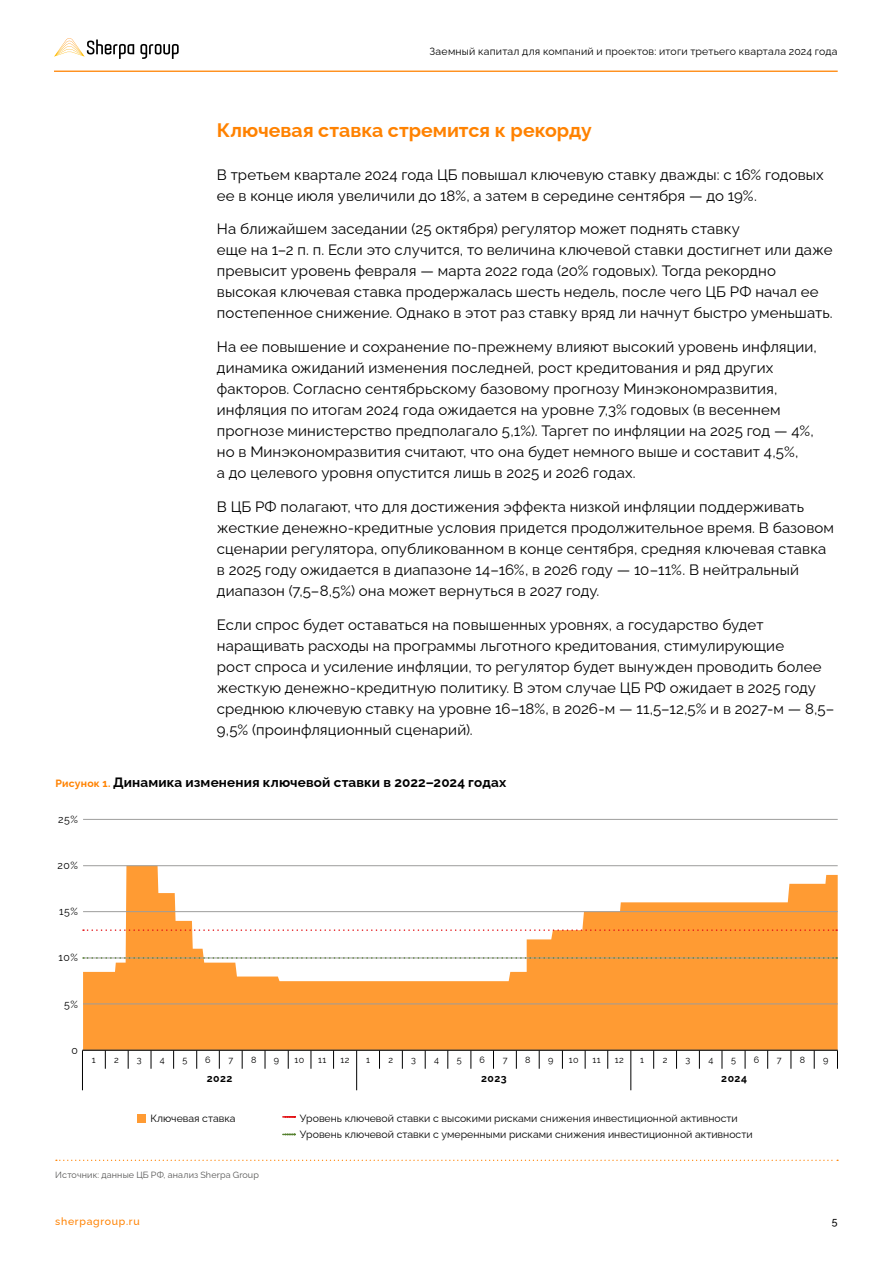
<style>
.page{position:relative;width:893px;height:1263px;background:#fff}
.page>*{position:absolute;margin:0;border:0;box-sizing:border-box;transform-origin:0 0}
.t1{font:700 19.5px "Raleway";color:#ff8200}
.t2{font:15px/21px "Raleway";letter-spacing:.01em;color:#000}
.t3{font:700 13.5px "Raleway";letter-spacing:.01em;color:#000}
.t4{font:10.5px/16.5px "Raleway";color:#000}
.t5{font:10.5px "Raleway";letter-spacing:.02em;color:#000}
.t6{font:500 10.5px "Raleway";letter-spacing:.07em;color:#ff8200}
.t7{font:700 10.5px "Raleway";letter-spacing:.05em;color:#000}
.t8{font:500 10.5px "Raleway";color:#000}
.t9{font:9px "Raleway";letter-spacing:.05em;color:#000}
.t10{font:9px "Raleway";letter-spacing:.015em;color:#575756}
.s1{font-size:10.5px;color:#ff8200}
</style>
<div class="page">
<hr style="left:54px;top:71px;width:784px;height:1px;background:#ff8200">
<svg style="left:54px;top:38px;width:125px;height:21px"></svg>
<svg style="left:83px;top:866px;width:755px;height:184px;fill:#ff9b33"></svg>
<hr style="left:83px;top:819px;width:755px;height:1px;background:#9d9d9c">
<hr style="left:83px;top:865px;width:755px;height:1px;background:#9d9d9c">
<hr style="left:83px;top:911px;width:755px;height:1px;background:#9d9d9c">
<hr style="left:83px;top:958px;width:755px;height:1px;background:#9d9d9c">
<hr style="left:83px;top:1004px;width:755px;height:1px;background:#9d9d9c">
<svg style="left:56px;top:1160px;width:782px;height:1px"></svg>
<div style="left:137px;top:1114px;width:9px;height:9px;background:#ff9b33"></div>
<svg style="left:283px;top:1116px;width:12px;height:1px"></svg>
<svg style="left:283px;top:1134px;width:12px;height:1px"></svg>
<hr style="left:82px;top:1050px;width:1px;height:40px;background:#000">
<hr style="left:356px;top:1050px;width:1px;height:40px;background:#000">
<svg style="left:105px;top:1051px;width:1px;height:18px"></svg>
<svg style="left:379px;top:1051px;width:1px;height:18px"></svg>
<svg style="left:128px;top:1051px;width:1px;height:18px"></svg>
<svg style="left:402px;top:1051px;width:1px;height:18px"></svg>
<svg style="left:151px;top:1051px;width:1px;height:18px"></svg>
<svg style="left:425px;top:1051px;width:1px;height:18px"></svg>
<svg style="left:173px;top:1051px;width:1px;height:18px"></svg>
<svg style="left:448px;top:1051px;width:1px;height:18px"></svg>
<svg style="left:196px;top:1051px;width:1px;height:18px"></svg>
<svg style="left:471px;top:1051px;width:1px;height:18px"></svg>
<svg style="left:219px;top:1051px;width:1px;height:18px"></svg>
<svg style="left:493px;top:1051px;width:1px;height:18px"></svg>
<hr style="left:631px;top:1050px;width:1px;height:40px;background:#000">
<svg style="left:653px;top:1051px;width:1px;height:18px"></svg>
<svg style="left:676px;top:1051px;width:1px;height:18px"></svg>
<svg style="left:699px;top:1051px;width:1px;height:18px"></svg>
<svg style="left:722px;top:1051px;width:1px;height:18px"></svg>
<svg style="left:745px;top:1051px;width:1px;height:18px"></svg>
<svg style="left:767px;top:1051px;width:1px;height:18px"></svg>
<svg style="left:242px;top:1051px;width:1px;height:18px"></svg>
<svg style="left:516px;top:1051px;width:1px;height:18px"></svg>
<svg style="left:791px;top:1051px;width:1px;height:18px"></svg>
<svg style="left:265px;top:1051px;width:1px;height:18px"></svg>
<svg style="left:539px;top:1051px;width:1px;height:18px"></svg>
<svg style="left:814px;top:1051px;width:1px;height:18px"></svg>
<svg style="left:288px;top:1051px;width:1px;height:18px"></svg>
<svg style="left:562px;top:1051px;width:1px;height:18px"></svg>
<svg style="left:837px;top:1051px;width:1px;height:18px"></svg>
<svg style="left:311px;top:1051px;width:1px;height:18px"></svg>
<svg style="left:585px;top:1051px;width:1px;height:18px"></svg>
<svg style="left:333px;top:1051px;width:1px;height:18px"></svg>
<svg style="left:607px;top:1051px;width:1px;height:18px"></svg>
<hr style="left:82px;top:1050px;width:756px;height:1px;background:#000">
<svg style="left:83px;top:957px;width:754px;height:2px;background:#b6aa85"></svg>
<svg style="left:83px;top:929px;width:754px;height:2px"></svg>
<p class="t5" style="left:430px;top:43px;width:410px">Заемный капитал для компаний и проектов: итоги третьего квартала 2024 года</p>
<h1 class="t1" style="left:217px;top:115px;width:377px">Ключевая ставка стремится к рекорду</h1>
<p class="t2" style="left:217px;top:162px;width:608px">В третьем квартале 2024 года ЦБ повышал ключевую ставку дважды: с 16% годовых ее в конце июля увеличили до 18%, а затем в середине сентября — до 19%.</p>
<p class="t2" style="left:217px;top:217px;width:617px">На ближайшем заседании (25 октября) регулятор может поднять ставку<br>еще на 1–2 п. п. Если это случится, то величина ключевой ставки достигнет или даже превысит уровень февраля — марта 2022 года (20% годовых). Тогда рекордно высокая ключевая ставка продержалась шесть недель, после чего ЦБ РФ начал ее постепенное снижение. Однако в этот раз ставку вряд ли начнут быстро уменьшать.</p>
<p class="t2" style="left:217px;top:335px;width:602px">На ее повышение и сохранение по‑прежнему влияют высокий уровень инфляции, динамика ожиданий изменения последней, рост кредитования и ряд других факторов. Согласно сентябрьскому базовому прогнозу Минэкономразвития, инфляция по итогам 2024 года ожидается на уровне 7,3% годовых (в весеннем прогнозе министерство предполагало 5,1%). Таргет по инфляции на 2025 год — 4%, но в Минэкономразвития считают, что она будет немного выше и составит 4,5%,<br>а до целевого уровня опустится лишь в 2025 и 2026 годах.</p>
<p class="t2" style="left:217px;top:494px;width:619px">В ЦБ РФ полагают, что для достижения эффекта низкой инфляции поддерживать жесткие денежно-кредитные условия придется продолжительное время. В базовом сценарии регулятора, опубликованном в конце сентября, средняя ключевая ставка в 2025 году ожидается в диапазоне 14–16%, в 2026 году — 10–11%. В нейтральный диапазон (7,5–8,5%) она может вернуться в 2027 году.</p>
<p class="t2" style="left:217px;top:612px;width:619px">Если спрос будет оставаться на повышенных уровнях, а государство будет наращивать расходы на программы льготного кредитования, стимулирующие<br>рост спроса и усиление инфляции, то регулятор будет вынужден проводить более жесткую денежно-кредитную политику. В этом случае ЦБ РФ ожидает в 2025 году среднюю ключевую ставку на уровне 16–18%, в 2026‑м — 11,5–12,5% и в 2027‑м — 8,5– 9,5% (проинфляционный сценарий).</p>
<p class="t3" style="left:56px;top:771px;width:452px"><span class="s1">Рисунок 1.</span> Динамика изменения ключевой ставки в 2022–2024 годах</p>
<p class="t4" style="left:58px;top:809px;width:21px">25%</p>
<p class="t4" style="left:58px;top:856px;width:22px">20%</p>
<p class="t4" style="left:59px;top:902px;width:20px">15%</p>
<p class="t4" style="left:59px;top:948px;width:21px">10%</p>
<p class="t4" style="left:64px;top:994px;width:15px">5%</p>
<p class="t4" style="left:72px;top:1041px;width:8px">0</p>
<p class="t9" style="left:92px;top:1053px;width:5px">1</p>
<p class="t9" style="left:114px;top:1053px;width:6px">2</p>
<p class="t9" style="left:137px;top:1053px;width:6px">3</p>
<p class="t9" style="left:160px;top:1053px;width:6px">4</p>
<p class="t9" style="left:183px;top:1053px;width:6px">5</p>
<p class="t9" style="left:205px;top:1053px;width:7px">6</p>
<p class="t9" style="left:228px;top:1053px;width:6px">7</p>
<p class="t9" style="left:251px;top:1053px;width:7px">8</p>
<p class="t9" style="left:274px;top:1053px;width:7px">9</p>
<p class="t9" style="left:294px;top:1053px;width:11px">10</p>
<p class="t9" style="left:318px;top:1053px;width:10px">11</p>
<p class="t9" style="left:341px;top:1053px;width:10px">12</p>
<p class="t9" style="left:366px;top:1053px;width:5px">1</p>
<p class="t9" style="left:388px;top:1053px;width:6px">2</p>
<p class="t9" style="left:411px;top:1053px;width:6px">3</p>
<p class="t9" style="left:434px;top:1053px;width:6px">4</p>
<p class="t9" style="left:457px;top:1053px;width:6px">5</p>
<p class="t9" style="left:479px;top:1053px;width:7px">6</p>
<p class="t9" style="left:503px;top:1053px;width:6px">7</p>
<p class="t9" style="left:525px;top:1053px;width:7px">8</p>
<p class="t9" style="left:548px;top:1053px;width:7px">9</p>
<p class="t9" style="left:569px;top:1053px;width:11px">10</p>
<p class="t9" style="left:592px;top:1053px;width:10px">11</p>
<p class="t9" style="left:615px;top:1053px;width:10px">12</p>
<p class="t9" style="left:640px;top:1053px;width:5px">1</p>
<p class="t9" style="left:663px;top:1053px;width:6px">2</p>
<p class="t9" style="left:685px;top:1053px;width:6px">3</p>
<p class="t9" style="left:708px;top:1053px;width:6px">4</p>
<p class="t9" style="left:731px;top:1053px;width:6px">5</p>
<p class="t9" style="left:754px;top:1053px;width:7px">6</p>
<p class="t9" style="left:777px;top:1053px;width:6px">7</p>
<p class="t9" style="left:800px;top:1053px;width:7px">8</p>
<p class="t9" style="left:823px;top:1053px;width:7px">9</p>
<p class="t7" style="left:207px;top:1070px;width:27px">2022</p>
<p class="t7" style="left:481px;top:1070px;width:27px">2023</p>
<p class="t7" style="left:721px;top:1070px;width:27px">2024</p>
<p class="t4" style="left:150px;top:1109px;width:87px">Ключевая ставка</p>
<p class="t4" style="left:300px;top:1109px;width:454px">Уровень ключевой ставки с высокими рисками снижения инвестиционной активности<br>Уровень ключевой ставки с умеренными рисками снижения инвестиционной активности</p>
<p class="t10" style="left:55px;top:1167px;width:205px">Источник: данные ЦБ РФ, анализ Sherpa Group</p>
<p class="t6" style="left:55px;top:1212px;width:86px">sherpagroup.ru</p>
<p class="t8" style="left:832px;top:1212px;width:7px">5</p>
</div>
